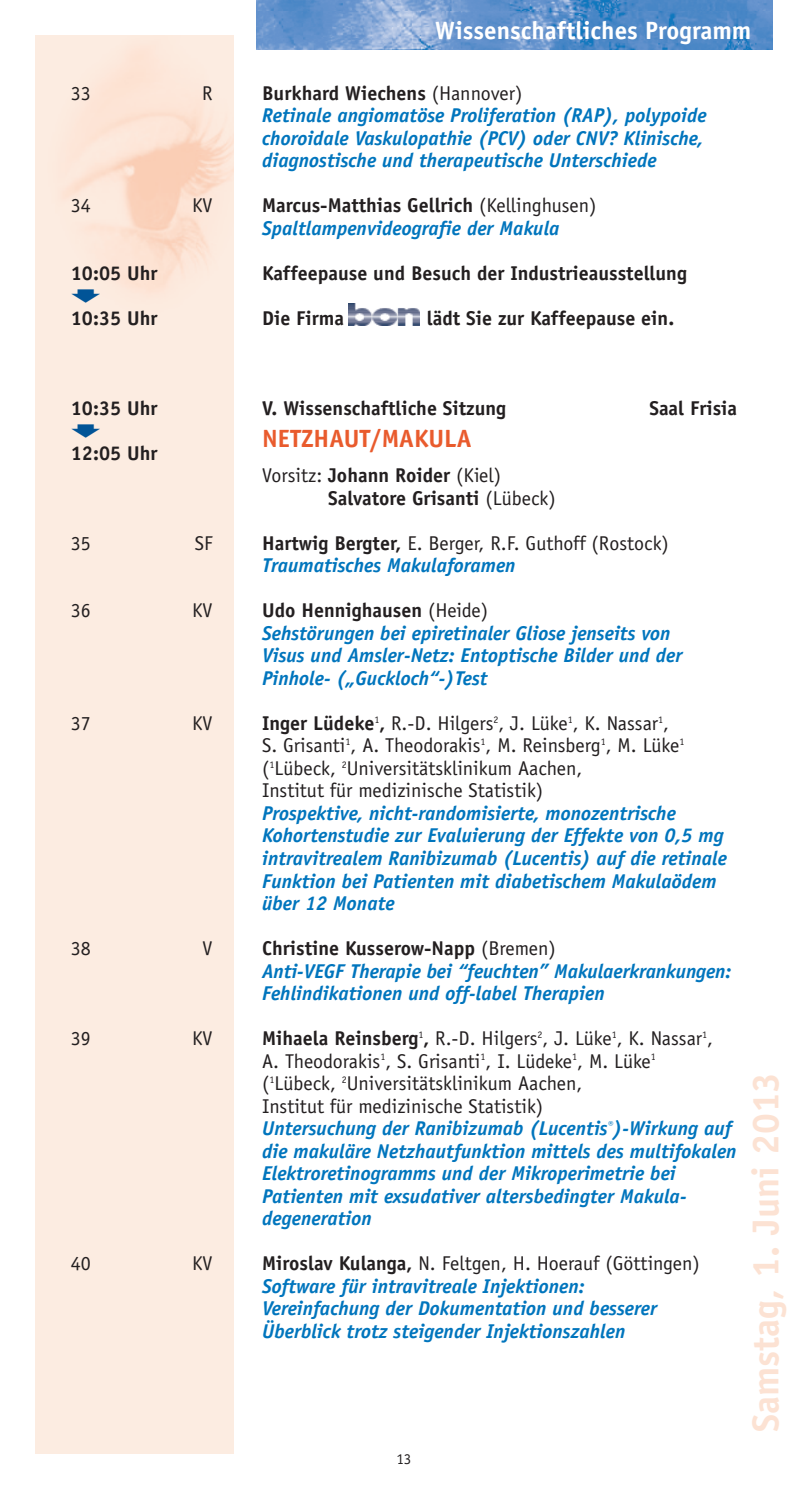
<style>
.page{position:relative;width:808px;height:1489px;background:#fff}
.page>*{position:absolute;margin:0;border:0;box-sizing:border-box;transform-origin:0 0}
.t1{font:700 37.5px "Officina Sans";color:#fce2d3}
.t2{font:30px "European Pi Four";color:#015497}
.t3{font:700 25px "Officina Sans";color:#fff}
.t4{font:700 25px "Officina Sans";color:#e95b2d}
.t5{font:italic 700 20px/22.5px "Officina Sans";color:#0075bd}
.t6{font:20px/22.5px "Officina Sans";color:#231f20}
.t7{font:700 20px/22.5px "Officina Sans";color:#231f20}
.t8{font:15px "Officina Sans";color:#231f20}
.s1{font-style:normal;color:#231f20}
.s2{font-weight:400;font-style:normal;color:#231f20}
.s3{font-weight:400}
.s4{font-weight:700}
.s5{font-weight:700;font-style:italic;color:#0075bd}
</style>
<div class="page">
<img style="left:257px;top:0;width:515px;height:50px">
<div style="left:35px;top:35px;width:199px;height:1418px;background:#fcece1"></div>
<img style="left:63px;top:50px;width:171px;height:243px">
<img style="left:349px;top:304px;width:70px;height:21px">
<p class="t3" style="left:435px;top:21px;width:318px">Wissenschaftliches Programm</p>
<p class="t6" style="left:71px;top:83px;width:22px">33</p>
<p class="t6" style="left:202px;top:83px;width:12px">R</p>
<p class="t5" style="left:262px;top:83px;width:446px"><span class="s1">Burkhard Wiechens</span> <span class="s2">(Hannover)<br></span>Retinale angiomatöse Proliferation (RAP), polypoide choroidale Vaskulopathie (PCV) oder CNV? Klinische, diagnostische und therapeutische Unterschiede</p>
<p class="t6" style="left:71px;top:196px;width:22px">34</p>
<p class="t6" style="left:192px;top:196px;width:22px">KV</p>
<p class="t5" style="left:262px;top:196px;width:336px"><span class="s1">Marcus-Matthias Gellrich</span> <span class="s2">(Kellinghusen)<br></span>Spaltlampenvideografie der Makula</p>
<p class="t7" style="left:71px;top:263px;width:88px">10:05 Uhr</p>
<p class="t7" style="left:262px;top:263px;width:426px">Kaffeepause und Besuch der Industrieausstellung</p>
<h2 class="t2" style="left:71px;top:272px;width:32px">-</h2>
<p class="t7" style="left:71px;top:308px;width:88px">10:35 Uhr</p>
<p class="t7" style="left:262px;top:308px;width:83px">Die Firma</p>
<p class="t7" style="left:427px;top:308px;width:249px">lädt Sie zur Kaffeepause ein.</p>
<p class="t7" style="left:71px;top:398px;width:88px">10:35 Uhr</p>
<p class="t7" style="left:262px;top:398px;width:245px">V. Wissenschaftliche Sitzung</p>
<p class="t7" style="left:649px;top:398px;width:89px">Saal Frisia</p>
<h2 class="t2" style="left:71px;top:407px;width:32px">-</h2>
<p class="t4" style="left:262px;top:429px;width:211px">NETZHAUT/MAKULA</p>
<p class="t7" style="left:71px;top:443px;width:88px">12:05 Uhr</p>
<p class="t7" style="left:328px;top:466px;width:229px;text-indent:-66px"><span class="s3">Vorsitz:</span> Johann Roider <span class="s3">(Kiel)<br></span>Salvatore Grisanti <span class="s3">(Lübeck)</span></p>
<p class="t6" style="left:71px;top:533px;width:22px">35</p>
<p class="t6" style="left:195px;top:533px;width:19px">SF</p>
<p class="t6" style="left:262px;top:533px;width:408px"><span class="s4">Hartwig Bergter,</span> E. Berger, R.F. Guthoff (Rostock)<br><span class="s5">Traumatisches Makulaforamen</span></p>
<p class="t6" style="left:71px;top:601px;width:22px">36</p>
<p class="t6" style="left:192px;top:601px;width:22px">KV</p>
<p class="t5" style="left:262px;top:601px;width:422px"><span class="s1">Udo Hennighausen</span> <span class="s2">(Heide)<br></span>Sehstörungen bei epiretinaler Gliose jenseits von Visus und Amsler-Netz: Entoptische Bilder und der Pinhole- („Guckloch“-)Test</p>
<p class="t6" style="left:71px;top:713px;width:22px">37</p>
<p class="t6" style="left:192px;top:713px;width:22px">KV</p>
<p class="t6" style="left:262px;top:713px;width:424px"><span class="s4">Inger Lüdeke</span><sup>1</sup><span class="s4">,</span> R.-D. Hilgers<sup>2</sup>, J. Lüke<sup>1</sup>, K. Nassar<sup>1</sup>, S. Grisanti<sup>1</sup>, A. Theodorakis<sup>1</sup>, M. Reinsberg<sup>1</sup>, M. Lüke<sup>1 </sup>(<sup>1</sup>Lübeck, <sup>2</sup>Universitätsklinikum Aachen,<br>Institut für medizinische Statistik)</p>
<p class="t5" style="left:262px;top:803px;width:466px">Prospektive, nicht-randomisierte, monozentrische Kohortenstudie zur Evaluierung der Effekte von 0,5 mg intravitrealem Ranibizumab (Lucentis) auf die retinale Funktion bei Patienten mit diabetischem Makulaödem über 12 Monate</p>
<p class="t6" style="left:71px;top:938px;width:21px">38</p>
<p class="t6" style="left:203px;top:938px;width:11px">V</p>
<p class="t5" style="left:262px;top:938px;width:471px"><span class="s1">Christine Kusserow-Napp</span> <span class="s2">(Bremen)<br></span>Anti-VEGF Therapie bei “feuchten” Makulaerkrankungen:<br>Fehlindikationen und off-label Therapien</p>
<p class="t6" style="left:71px;top:1028px;width:21px">39</p>
<p class="t6" style="left:192px;top:1028px;width:22px">KV</p>
<p class="t5" style="left:262px;top:1028px;width:476px"><span class="s1">Mihaela Reinsberg</span><sup>1</sup><span class="s1">,</span> <span class="s2">R.-D. Hilgers</span><sup>2</sup><span class="s2">, J. Lüke</span><sup>1</sup><span class="s2">, K. Nassar</span><sup>1</sup><span class="s2">,<br>A. Theodorakis</span><sup>1</sup><span class="s2">, S. Grisanti</span><sup>1</sup><span class="s2">, I. Lüdeke</span><sup>1</sup><span class="s2">, M. Lüke</span><sup>1<br></sup><span class="s2">(</span><sup>1</sup><span class="s2">Lübeck,</span> <sup>2</sup><span class="s2">Universitätsklinikum Aachen,<br>Institut für medizinische Statistik)<br></span>Untersuchung der Ranibizumab (Lucentis<sup>®</sup>)-Wirkung auf die makuläre Netzhautfunktion mittels des multifokalen Elektroretinogramms und der Mikroperimetrie bei Patienten mit exsudativer altersbedingter Makula&shy;degeneration</p>
<p class="t6" style="left:71px;top:1253px;width:21px">40</p>
<p class="t6" style="left:192px;top:1253px;width:22px">KV</p>
<p class="t5" style="left:262px;top:1253px;width:439px"><span class="s1">Miroslav Kulanga,</span> <span class="s2">N. Feltgen, H. Hoerauf (Göttingen)<br></span>Software für intravitreale Injektionen:<br>Vereinfachung der Dokumentation und besserer Überblick trotz steigender Injektionszahlen</p>
<p class="t8" style="left:396px;top:1453px;width:16px">13</p>
<h1 class="t1" style="left:751px;top:1431px;width:362px;rotate:-90deg">Samstag, 1. Juni 2013</h1>
</div>
